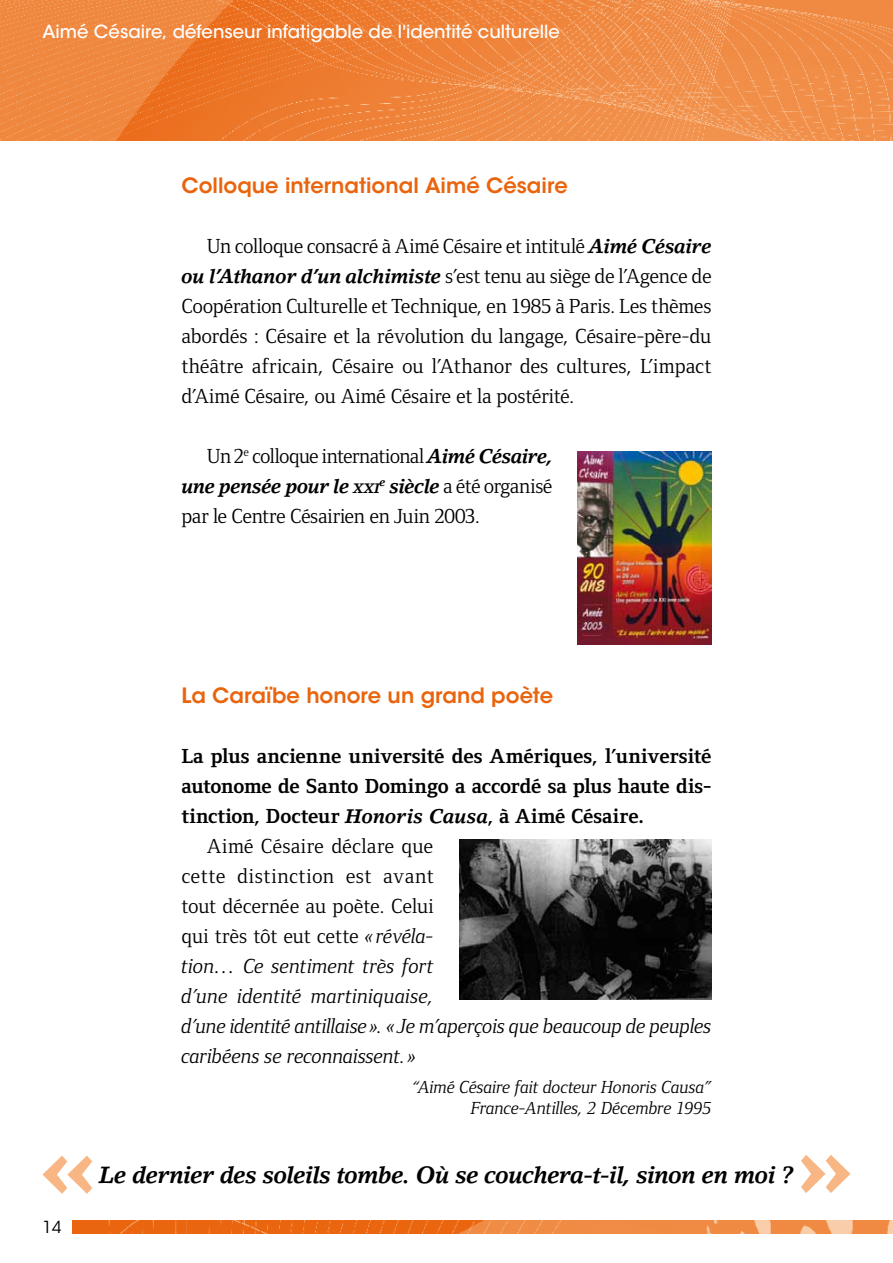
<style>
.page{position:relative;width:893px;height:1263px;background:#fff}
.page>*{position:absolute;margin:0;border:0;box-sizing:border-box;transform-origin:0 0}
.t1{font:italic 700 23.25px "Lino Letter";letter-spacing:-.03em;color:#000}
.t2{font:21px/30px "Foundry Form Serif";color:#000;text-align:justify}
.t3{font:700 21px "Foundry Form Serif";color:#000}
.t4{font:italic 21px "Foundry Form Serif";color:#000}
.t5{font:600 21px "ITC Avant Garde Std";color:#ea640d}
.t6{font:21px "Foundry Form Serif";letter-spacing:-.03em;color:#000}
.t7{font:21px "Foundry Form Serif";letter-spacing:-.02em;color:#000}
.t8{font:21px "Foundry Form Serif";letter-spacing:.025em;color:#000}
.t9{font:italic 700 19.5px "Lino Letter";letter-spacing:-.03em;color:#000}
.t10{font:italic 18px/21.6px "Foundry Form Serif";letter-spacing:-.005em;color:#000;text-align:right}
.t11{font:500 18px "ITC Avant Garde Std";color:#fff}
.t12{font:16.5px "ITC Avant Garde Std";color:#000}
.s1{font-family:"Lino Letter";font-weight:700;font-style:italic;font-size:19.5px}
.s2{font-size:13.65px}
.s3{font-family:"Foundry Form Serif";font-weight:400;font-style:normal;font-size:21px}
.s4{font-family:"Lino Letter";font-style:italic;font-size:19.5px}
.s5{font-style:italic}
</style>
<div class="page">
<img style="left:0;top:0;width:893px;height:140px">
<img style="left:72px;top:1220px;width:821px;height:13px">
<img style="left:578px;top:452px;width:133px;height:192px">
<img style="left:459px;top:839px;width:252px;height:161px">
<svg style="left:801px;top:1155px;width:49px;height:38px"></svg>
<svg style="left:43px;top:1155px;width:49px;height:39px"></svg>
<p class="t11" style="left:43px;top:21px;width:519px">Aimé Césaire, défenseur infatigable de l'identité culturelle</p>
<p class="t5" style="left:181px;top:172px;width:388px">Colloque international Aimé Césaire</p>
<p class="t2" style="left:181px;top:231px;width:532px;text-indent:26px">Un colloque consacré à Aimé Césaire et intitulé <span class="s1">Aimé Césaire ou l’Athanor d’un alchimiste</span> s’est tenu au siège de l’Agence de Coopération Culturelle et Technique, en 1985 à Paris. Les thèmes abordés : Césaire et la révolution du langage, Césaire-père-du théâtre africain, Césaire ou l’Athanor des cultures, L’impact d’Aimé Césaire, ou Aimé Césaire et la postérité.</p>
<p class="t6" style="left:207px;top:444px;width:347px">Un 2<sup>e</sup> colloque international <span class="s1">Aimé Césaire,</span></p>
<p class="t9" style="left:181px;top:474px;width:373px">une pensée pour le <span class="s2">xxi</span><sup>e</sup> siècle <span class="s3">a été organisé</span></p>
<p class="t7" style="left:181px;top:504px;width:300px">par le Centre Césairien en Juin 2003.</p>
<p class="t5" style="left:181px;top:682px;width:373px">La Caraïbe honore un grand poète</p>
<p class="t3" style="left:181px;top:744px;width:532px">La plus ancienne université des Amériques, l’université</p>
<p class="t3" style="left:181px;top:774px;width:532px">autonome de Santo Domingo a accordé sa plus haute dis-</p>
<p class="t3" style="left:181px;top:804px;width:464px">tinction, Docteur <span class="s4">Honoris Causa</span>, à Aimé Césaire.</p>
<p class="t2" style="left:207px;top:831px;width:228px">Aimé Césaire déclare que</p>
<p class="t8" style="left:181px;top:864px;width:254px">cette distinction est avant</p>
<p class="t2" style="left:181px;top:891px;width:254px">tout décernée au poète. Celui</p>
<p class="t2" style="left:181px;top:921px;width:254px">qui très tôt eut cette <span class="s5">« révéla-</span></p>
<p class="t4" style="left:181px;top:954px;width:254px">tion… Ce sentiment très fort</p>
<p class="t4" style="left:181px;top:984px;width:254px">d’une identité martiniquaise,</p>
<p class="t4" style="left:181px;top:1014px;width:532px">d’une identité antillaise ». « Je m’aperçois que beaucoup de peuples</p>
<p class="t4" style="left:181px;top:1044px;width:237px">caribéens se reconnaissent. »</p>
<p class="t10" style="left:412px;top:1076px;width:301px">“Aimé Césaire fait docteur Honoris Causa”<br>France-Antilles, 2 Décembre 1995</p>
<p class="t12" style="left:43px;top:1217px;width:21px">14</p>
<p class="t1" style="left:99px;top:1161px;width:697px">Le dernier des soleils tombe. Où se couchera-t-il, sinon en moi ?</p>
</div>
